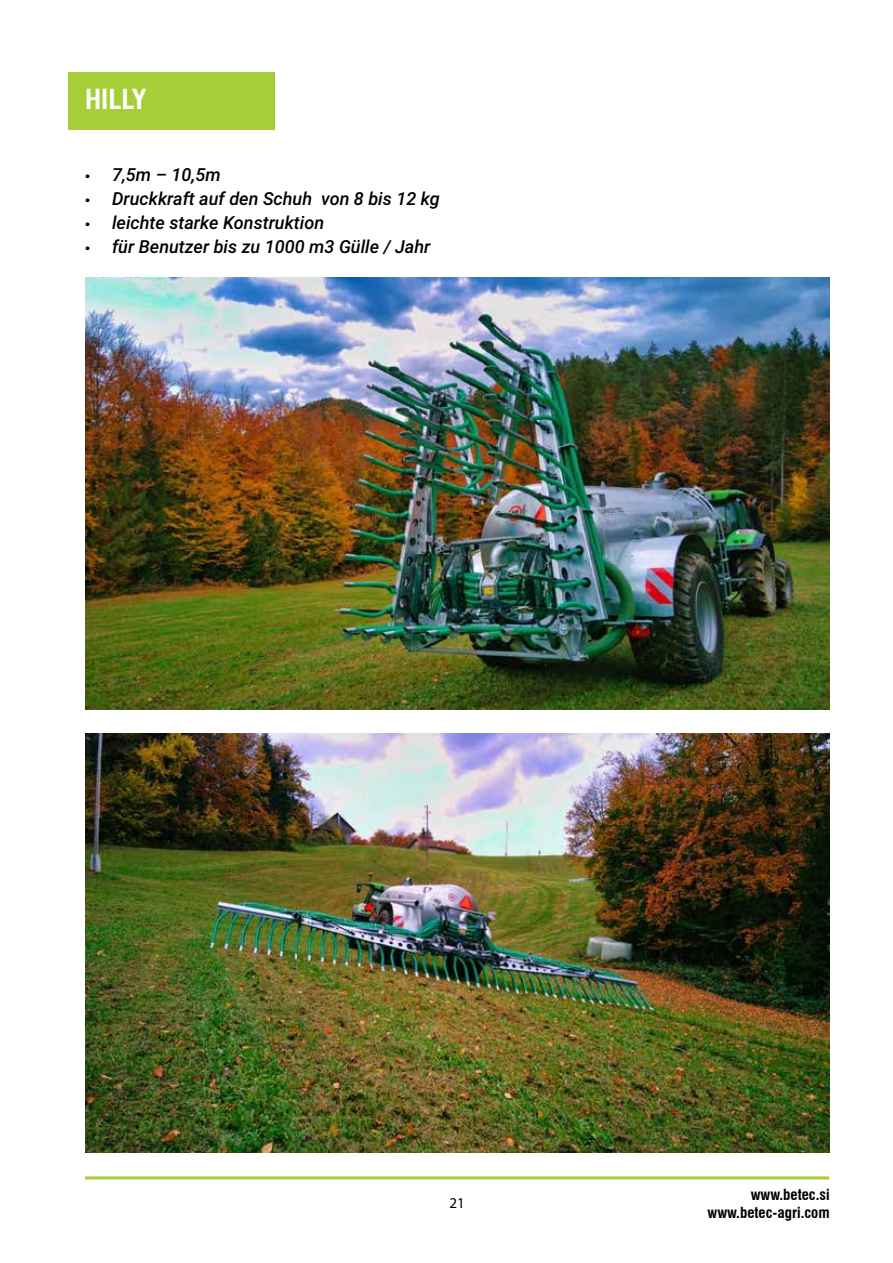
<style>
.page{position:relative;width:893px;height:1263px;background:#fff}
.page>*{position:absolute;margin:0;border:0;box-sizing:border-box;transform-origin:0 0}
.t1{font:700 condensed 27px "Swiss 721 BT";color:#fff}
.t2{font:italic 500 18px "Roboto";color:#000}
.t3{font:700 condensed 15px/18px "Swiss 721 BT";color:#000;text-align:right}
.t4{font:15px "Myriad Pro";color:#000}
.s1{font-family:"Myriad Pro";font-weight:400;font-style:normal}
</style>
<div class="page">
<hr style="left:85px;top:1176px;width:744px;height:3px;background:#a6ce39">
<div style="left:68px;top:72px;width:207px;height:58px;background:#a6ce39"></div>
<img style="left:85px;top:278px;width:744px;height:432px">
<img style="left:85px;top:734px;width:744px;height:418px">
<h1 class="t1" style="left:85px;top:83px;width:63px">HILLY</h1>
<p class="t2" style="left:85px;top:162px;width:137px"><span class="s1">•</span> 7,5m – 10,5m</p>
<p class="t2" style="left:85px;top:186px;width:356px"><span class="s1">•</span> Druckkraft auf den Schuh von 8 bis 12 kg</p>
<p class="t2" style="left:85px;top:210px;width:241px"><span class="s1">•</span> leichte starke Konstruktion</p>
<p class="t2" style="left:85px;top:234px;width:347px"><span class="s1">•</span> für Benutzer bis zu 1000 m3 Gülle / Jahr</p>
<p class="t4" style="left:449px;top:1194px;width:17px">21</p>
<p class="t3" style="left:707px;top:1186px;width:124px">www.betec.si www.betec-agri.com</p>
</div>
